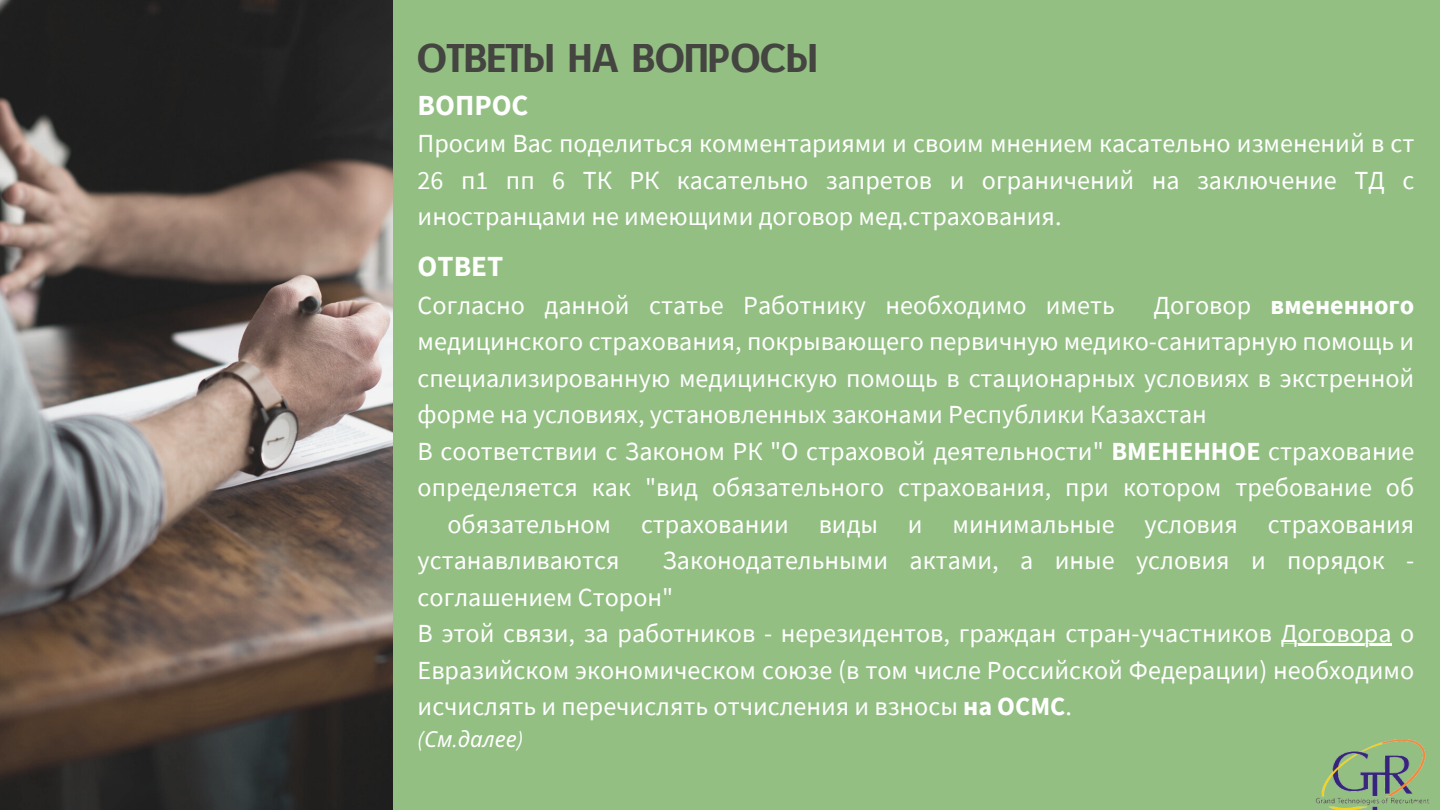
<style>
.page{position:relative;width:1440px;height:810px;background:#fff}
.page>*{position:absolute;margin:0;border:0;box-sizing:border-box;transform-origin:0 0}
.t1{font:38.9px "CAT Neuzeit";color:#444440}
.t2{font:700 29.1px "Source Sans Pro";color:#fff}
.t3{font:26.1px/36.5px "Source Sans Pro";color:#fff;text-align:justify}
.t4{font:italic 22.1px "Noto Sans";color:#fff}
.s1{font-weight:700}
.s2{font-family:"Source Sans Pro"}
</style>
<div class="page">
<div style="left:394px;top:0;width:1046px;height:810px;background:#93bf83"></div>
<img style="left:0;top:0;width:392px;height:810px">
<hr style="left:1281px;top:644px;width:110px;height:2px;background:#fff">
<img style="left:1315px;top:739px;width:114px;height:71px">
<p class="t1" style="left:418px;top:33px;width:401px">ОТВЕТЫ НА ВОПРОСЫ</p>
<p class="t2" style="left:418px;top:86px;width:112px">ВОПРОС</p>
<p class="t3" style="left:418px;top:124px;width:998px">Просим Вас поделиться комментариями и своим мнением касательно изменений в ст 26 п1 пп 6 ТК РК касательно запретов и ограничений на заключение ТД с иностранцами не имеющими договор мед.страхования.</p>
<p class="t2" style="left:418px;top:247px;width:87px">ОТВЕТ</p>
<p class="t3" style="left:418px;top:286px;width:699px">Согласно данной статье Работнику необходимо иметь</p>
<p class="t3" style="left:418px;top:286px;width:998px;text-indent:736px">Договор <span class="s1">вмененного </span>медицинского страхования, покрывающего первичную медико-санитарную помощь и специализированную медицинскую помощь в стационарных условиях в экстренной форме на условиях, установленных законами Республики Казахстан</p>
<p class="t3" style="left:418px;top:432px;width:998px">В соответствии с Законом РК "О страховой деятельности" <span class="s1">ВМЕНЕННОЕ</span> страхование</p>
<p class="t3" style="left:418px;top:469px;width:998px">определяется как "вид обязательного страхования, при котором требование об</p>
<p class="t3" style="left:447px;top:505px;width:968px">обязательном страховании виды и минимальные условия страхования</p>
<p class="t3" style="left:418px;top:542px;width:203px">устанавливаются</p>
<p class="t3" style="left:418px;top:542px;width:998px;text-indent:245px">Законодательными актами, а иные условия и порядок - соглашением Сторон"</p>
<p class="t3" style="left:418px;top:615px;width:998px">В этой связи, за работников - нерезидентов, граждан стран-участников Договора о Евразийском экономическом союзе (в том числе Российской Федерации) необходимо исчислять и перечислять отчисления и взносы <span class="s1">на ОСМС</span>.</p>
<p class="t4" style="left:418px;top:724px;width:107px"><span class="s2">(</span>См<span class="s2">.</span>далее<span class="s2">)</span></p>
</div>
